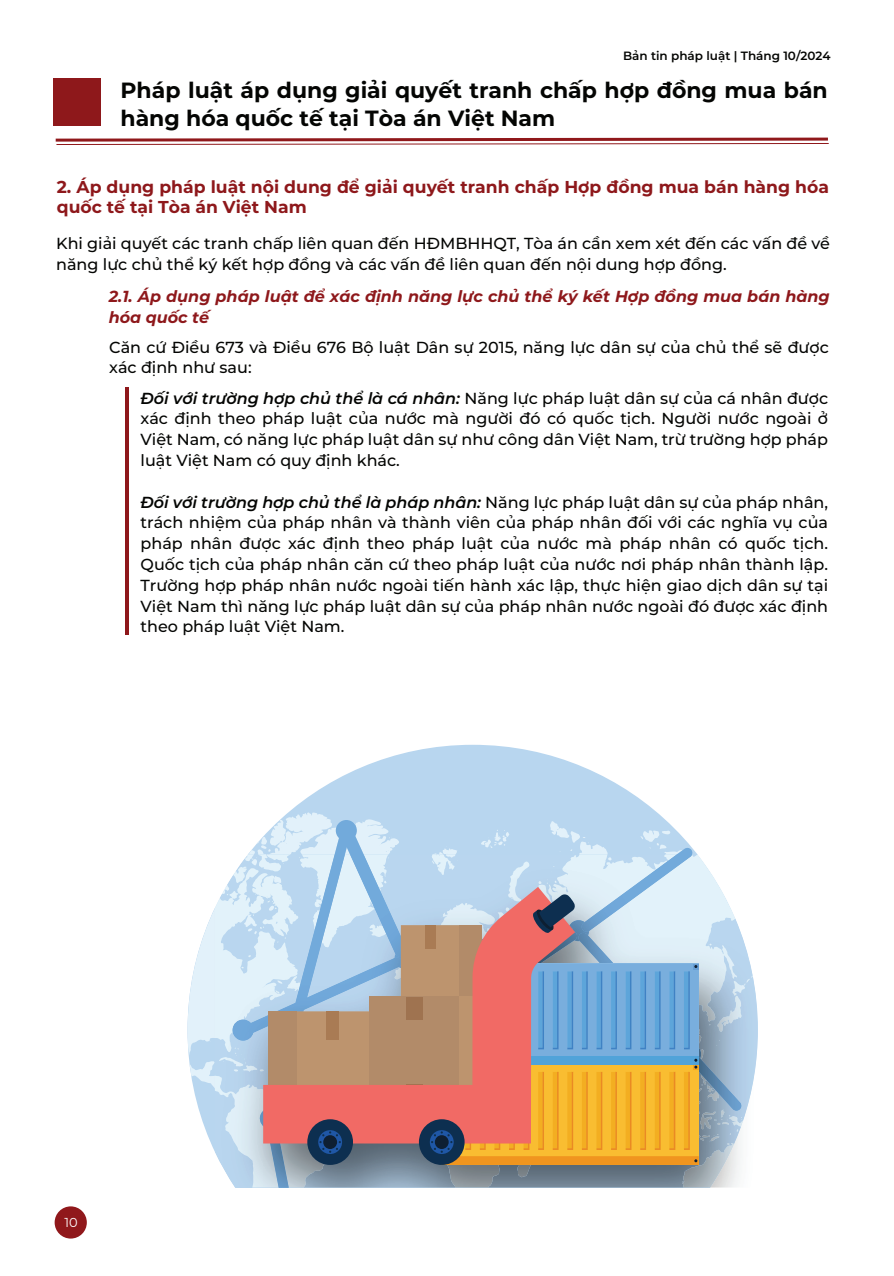
<style>
.page{position:relative;width:894px;height:1276px;background:#fff}
.page>*{position:absolute;margin:0;border:0;box-sizing:border-box;transform-origin:0 0}
.t1{font:700 22px/28px "Montserrat";color:#040503}
.t2{font:700 17.2px/20.4px "Montserrat";color:#8e181b}
.t3{font:500 16px/20.8px "Montserrat";color:#040503}
.t4{font:italic 700 16px/20.4px "Montserrat";color:#8e181b}
.t5{font:12.8px "Montserrat";color:#fff}
.t6{font:600 12px "Montserrat";color:#040503}
.s1{font-weight:600;font-style:italic}
</style>
<div class="page">
<svg style="left:56px;top:138px;width:772px;height:4px;background:#ad5658"></svg>
<hr style="left:56px;top:143px;width:772px;height:2px;background:#90181b">
<hr style="left:125px;top:387px;width:3px;height:247px;background:#8e181b">
<div style="left:54px;top:79px;width:47px;height:47px;background:#8e181b"></div>
<div style="left:55px;top:1206px;width:32px;height:32px;background:#90181b;border-radius:50%"></div>
<svg style="left:194px;top:745px;width:462px;height:383px;fill:#b8d6ef"></svg>
<svg style="left:187px;top:907px;width:18px;height:183px"></svg>
<svg style="left:205px;top:827px;width:17px;height:339px"></svg>
<svg style="left:222px;top:812px;width:530px;height:375px;background:#bcb3b1"></svg>
<p class="t6" style="left:623px;top:47px;width:209px">Bản tin pháp luật | Tháng 10/2024</p>
<h1 class="t1" style="left:120px;top:75px;width:709px">Pháp luật áp dụng giải quyết tranh chấp hợp đồng mua bán hàng hóa quốc tế tại Tòa án Việt Nam</h1>
<p class="t2" style="left:57px;top:176px;width:773px">2. Áp dụng pháp luật nội dung để giải quyết tranh chấp Hợp đồng mua bán hàng hóa quốc tế tại Tòa án Việt Nam</p>
<p class="t3" style="left:56px;top:232px;width:775px">Khi giải quyết các tranh chấp liên quan đến HĐMBHHQT, Tòa án cần xem xét đến các vấn đề về năng lực chủ thể ký kết hợp đồng và các vấn đề liên quan đến nội dung hợp đồng.</p>
<p class="t4" style="left:109px;top:285px;width:722px">2.1. Áp dụng pháp luật để xác định năng lực chủ thể ký kết Hợp đồng mua bán hàng hóa quốc tế</p>
<p class="t3" style="left:109px;top:336px;width:721px">Căn cứ Điều 673 và Điều 676 Bộ luật Dân sự 2015, năng lực dân sự của chủ thể sẽ được xác định như sau:</p>
<p class="t3" style="left:141px;top:387px;width:689px;text-align:justify"><span class="s1">Đối với trường hợp chủ thể là cá nhân:</span> Năng lực pháp luật dân sự của cá nhân được xác định theo pháp luật của nước mà người đó có quốc tịch. Người nước ngoài ở Việt Nam, có năng lực pháp luật dân sự như công dân Việt Nam, trừ trường hợp pháp luật Việt Nam có quy định khác.</p>
<p class="t3" style="left:141px;top:491px;width:689px;text-align:justify"><span class="s1">Đối với trường hợp chủ thể là pháp nhân:</span> Năng lực pháp luật dân sự của pháp nhân, trách nhiệm của pháp nhân và thành viên của pháp nhân đối với các nghĩa vụ của pháp nhân được xác định theo pháp luật của nước mà pháp nhân có quốc tịch.<br>Quốc tịch của pháp nhân căn cứ theo pháp luật của nước nơi pháp nhân thành lập.<br>Trường hợp pháp nhân nước ngoài tiến hành xác lập, thực hiện giao dịch dân sự tại Việt Nam thì năng lực pháp luật dân sự của pháp nhân nước ngoài đó được xác định theo pháp luật Việt Nam.</p>
<p class="t5" style="left:65px;top:1214px;width:15px">10</p>
</div>
